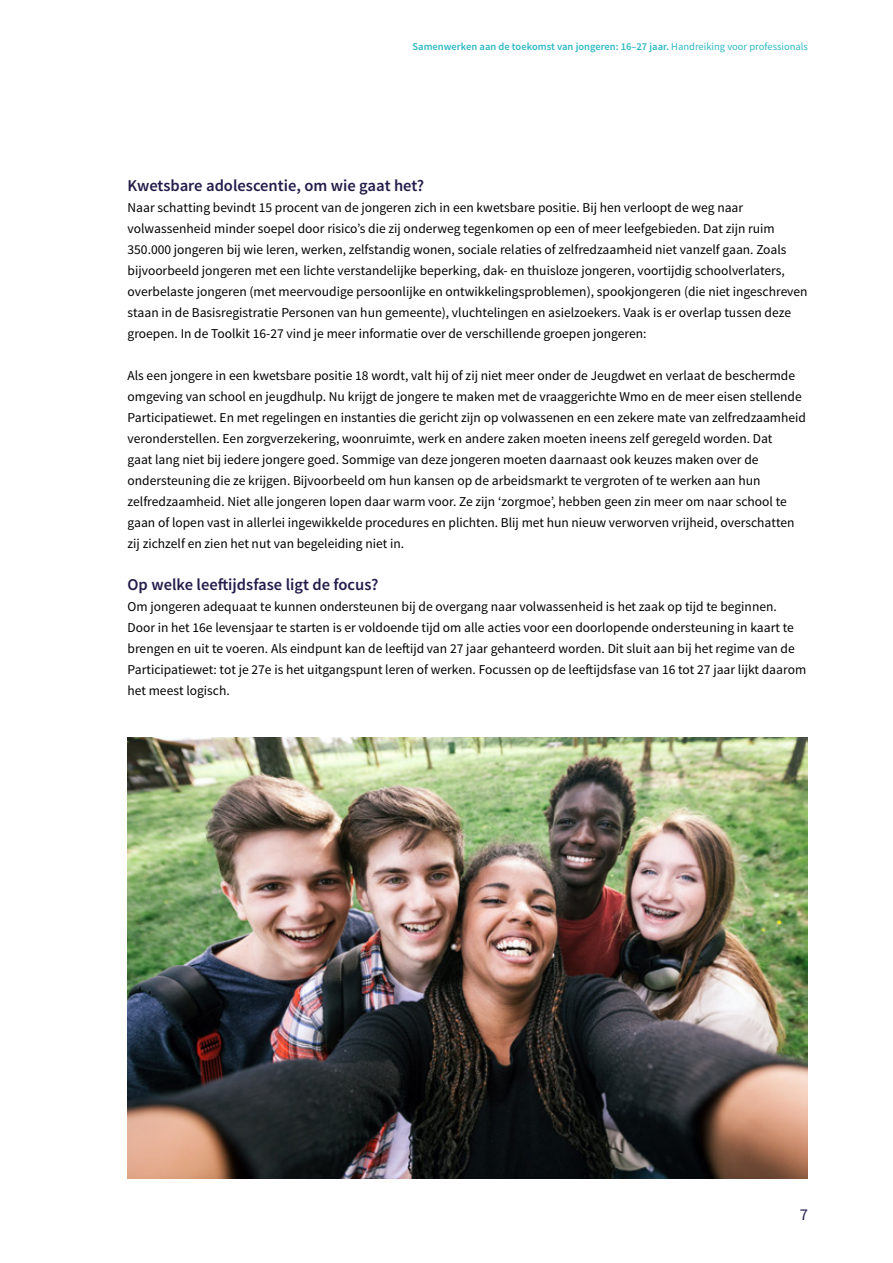
<style>
.page{position:relative;width:893px;height:1263px;background:#fff}
.page>*{position:absolute;margin:0;border:0;box-sizing:border-box;transform-origin:0 0}
.t1{font:600 16.5px "Source Sans Pro";color:#231d4a}
.t2{font:16.5px "Source Sans Pro";color:#231d4a}
.t3{font:13.5px/21px "Source Sans Pro";color:#000}
.t4{font:600 10.5px "Source Sans Pro";color:#2db8c5}
.s1{font-weight:400}
</style>
<div class="page">
<img style="left:128px;top:737px;width:680px;height:441px">
<p class="t4" style="left:412px;top:40px;width:397px">Samenwerken aan de toekomst van jongeren: 16–27 jaar. <span class="s1">Handreiking voor professionals</span></p>
<p class="t1" style="left:128px;top:175px;width:298px">Kwetsbare adolescentie, om wie gaat het?</p>
<p class="t3" style="left:128px;top:197px;width:682px">Naar schatting bevindt 15 procent van de jongeren zich in een kwetsbare positie. Bij hen verloopt de weg naar volwassenheid minder soepel door risico’s die zij onderweg tegenkomen op een of meer leefgebieden. Dat zijn ruim 350.000 jongeren bij wie leren, werken, zelfstandig wonen, sociale relaties of zelfredzaamheid niet vanzelf gaan. Zoals bijvoorbeeld jongeren met een lichte verstandelijke beperking, dak- en thuisloze jongeren, voortijdig schoolverlaters, overbelaste jongeren (met meervoudige persoonlijke en ontwikkelingsproblemen), spookjongeren (die niet ingeschreven staan in de Basisregistratie Personen van hun gemeente), vluchtelingen en asielzoekers. Vaak is er overlap tussen deze groepen. In de Toolkit 16-27 vind je meer informatie over de verschillende groepen jongeren:</p>
<p class="t3" style="left:128px;top:365px;width:680px">Als een jongere in een kwetsbare positie 18 wordt, valt hij of zij niet meer onder de Jeugdwet en verlaat de beschermde omgeving van school en jeugdhulp. Nu krijgt de jongere te maken met de vraaggerichte Wmo en de meer eisen stellende Participatiewet. En met regelingen en instanties die gericht zijn op volwassenen en een zekere mate van zelfredzaamheid veronderstellen. Een zorgverzekering, woonruimte, werk en andere zaken moeten ineens zelf geregeld worden. Dat<br>gaat lang niet bij iedere jongere goed. Sommige van deze jongeren moeten daarnaast ook keuzes maken over de ondersteuning die ze krijgen. Bijvoorbeeld om hun kansen op de arbeidsmarkt te vergroten of te werken aan hun zelfredzaamheid. Niet alle jongeren lopen daar warm voor. Ze zijn ‘zorgmoe’, hebben geen zin meer om naar school te gaan of lopen vast in allerlei ingewikkelde procedures en plichten. Blij met hun nieuw verworven vrijheid, overschatten zij zichzelf en zien het nut van begeleiding niet in.</p>
<p class="t1" style="left:128px;top:574px;width:253px">Op welke leeftijdsfase ligt de focus?</p>
<p class="t3" style="left:128px;top:596px;width:680px">Om jongeren adequaat te kunnen ondersteunen bij de overgang naar volwassenheid is het zaak op tijd te beginnen.<br>Door in het 16e levensjaar te starten is er voldoende tijd om alle acties voor een doorlopende ondersteuning in kaart te brengen en uit te voeren. Als eindpunt kan de leeftijd van 27 jaar gehanteerd worden. Dit sluit aan bij het regime van de Participatiewet: tot je 27e is het uitgangspunt leren of werken. Focussen op de leeftijdsfase van 16 tot 27 jaar lijkt daarom het meest logisch.</p>
<p class="t2" style="left:800px;top:1205px;width:10px">7</p>
</div>
